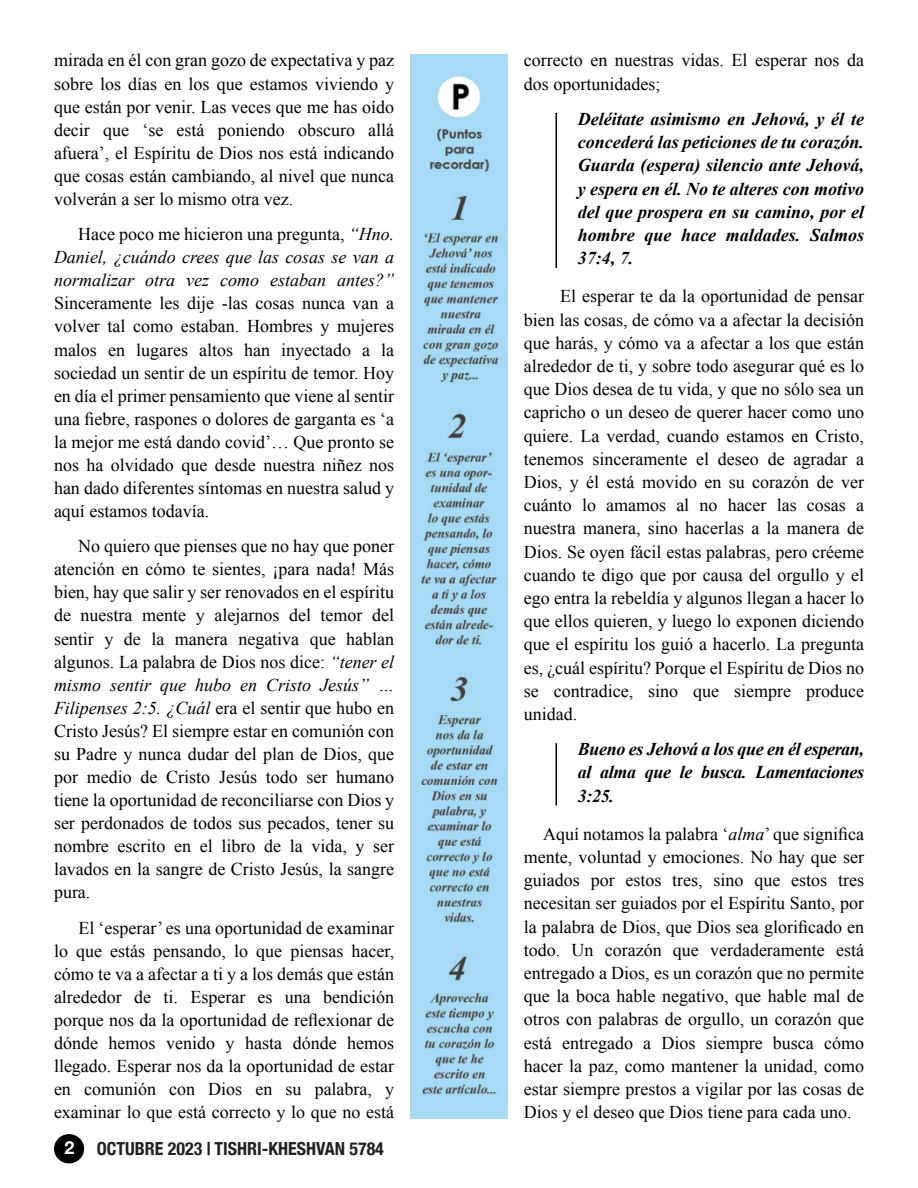
<style>
.page{position:relative;width:918px;height:1188px;background:#fff}
.page>*{position:absolute;margin:0;border:0;box-sizing:border-box;transform-origin:0 0}
.t1{font:18px/23.1px "Times New Roman";color:#000;text-align:justify}
.t2{font:italic 700 18px/23.2px "Times New Roman";letter-spacing:-.01em;color:#000;text-align:justify}
.t3{font:italic 18px/23.1px "Times New Roman";color:#000;text-align:justify}
.t4{font:700 condensed 18px "Helvetica Neue";color:#231f20}
.s1{font-style:normal}
.s2{font-style:italic}
.s3{font-stretch:normal;color:#fff}
</style>
<div class="page">
<div style="left:54px;top:1134px;width:30px;height:29px;background:#000;border-radius:50%"></div>
<hr style="left:556px;top:113px;width:1px;height:155px;background:#000">
<hr style="left:556px;top:743px;width:1px;height:62px;background:#000">
<img style="left:411px;top:54px;width:96px;height:1064px">
<p class="t1" style="left:54px;top:51px;width:342px">mirada en él con gran gozo de expectativa y paz sobre los días en los que estamos viviendo y que están por venir. Las veces que me has oído decir que ‘se está poniendo obscuro allá afuera’, el Espíritu de Dios nos está indicando que cosas están cambiando, al nivel que nunca volverán a ser lo mismo otra vez.</p>
<p class="t3" style="left:54px;top:224px;width:342px;text-indent:24px"><span class="s1">Hace poco me hicieron una pregunta,</span> “Hno.<br>Daniel, ¿cuándo crees que las cosas se van a normalizar otra vez como estaban antes?”</p>
<p class="t1" style="left:54px;top:293px;width:342px">Sinceramente les dĳe -las cosas nunca van a volver tal como estaban. Hombres y mujeres malos en lugares altos han inyectado a la sociedad un sentir de un espíritu de temor. Hoy en día el primer pensamiento que viene al sentir una fiebre, raspones o dolores de garganta es ‘a la mejor me está dando covid’… Que pronto se nos ha olvidado que desde nuestra niñez nos han dado diferentes síntomas en nuestra salud y aquí estamos todavía.</p>
<p class="t1" style="left:54px;top:536px;width:342px;text-indent:24px">No quiero que pienses que no hay que poner atención en cómo te sientes, ¡para nada! Más bien, hay que salir y ser renovados en el espíritu de nuestra mente y alejarnos del temor del sentir y de la manera negativa que hablan algunos. La palabra de Dios nos dice: <span class="s2">“tener el mismo sentir que hubo en Cristo Jesús” … Filipenses 2:5. ¿Cuál</span> era el sentir que hubo en Cristo Jesús? El siempre estar en comunión con su Padre y nunca dudar del plan de Dios, que por medio de Cristo Jesús todo ser humano tiene la oportunidad de reconciliarse con Dios y ser perdonados de todos sus pecados, tener su nombre escrito en el libro de la vida, y ser lavados en la sangre de Cristo Jesús, la sangre pura.</p>
<p class="t1" style="left:54px;top:918px;width:342px;text-indent:25px">El ‘esperar’ es una oportunidad de examinar lo que estás pensando, lo que piensas hacer, cómo te va a afectar a ti y a los demás que están alrededor de ti. Esperar es una bendición porque nos da la oportunidad de reflexionar de dónde hemos venido y hasta dónde hemos llegado. Esperar nos da la oportunidad de estar en comunión con Dios en su palabra, y examinar lo que está correcto y lo que no está</p>
<p class="t4" style="left:65px;top:1138px;width:321px"><span class="s3">2</span> OCTUBRE 2023 | TISHRI-KHESHVAN 5784</p>
<p class="t1" style="left:524px;top:51px;width:342px">correcto en nuestras vidas. El esperar nos da dos oportunidades;</p>
<p class="t2" style="left:578px;top:109px;width:288px">Deléitate asimismo en Jehová, y él te concederá las peticiones de tu corazón.<br>Guarda (espera) silencio ante Jehová, y espera en él. No te alteres con motivo del que prospera en su camino, por el hombre que hace maldades. Salmos 37:4, 7.</p>
<p class="t1" style="left:524px;top:286px;width:342px;text-indent:36px">El esperar te da la oportunidad de pensar bien las cosas, de cómo va a afectar la decisión que harás, y cómo va a afectar a los que están alrededor de ti, y sobre todo asegurar qué es lo que Dios desea de tu vida, y que no sólo sea un capricho o un deseo de querer hacer como uno quiere. La verdad, cuando estamos en Cristo, tenemos sinceramente el deseo de agradar a Dios, y él está movido en su corazón de ver cuánto lo amamos al no hacer las cosas a nuestra manera, sino hacerlas a la manera de Dios. Se oyen fácil estas palabras, pero créeme cuando te digo que por causa del orgullo y el ego entra la rebeldía y algunos llegan a hacer lo que ellos quieren, y luego lo exponen diciendo que el espíritu los guió a hacerlo. La pregunta es, ¿cuál espíritu? Porque el Espíritu de Dios no se contradice, sino que siempre produce unidad.</p>
<p class="t2" style="left:578px;top:739px;width:288px">Bueno es Jehová a los que en él esperan, al alma que le busca. Lamentaciones 3:25.</p>
<p class="t1" style="left:524px;top:824px;width:342px;text-indent:19px">Aquí notamos la palabra ‘<span class="s2">alma</span>’ que significa mente, voluntad y emociones. No hay que ser guiados por estos tres, sino que estos tres necesitan ser guiados por el Espíritu Santo, por la palabra de Dios, que Dios sea glorificado en todo. Un corazón que verdaderamente está entregado a Dios, es un corazón que no permite que la boca hable negativo, que hable mal de otros con palabras de orgullo, un corazón que está entregado a Dios siempre busca cómo hacer la paz, como mantener la unidad, como estar siempre prestos a vigilar por las cosas de Dios y el deseo que Dios tiene para cada uno.</p>
</div>
